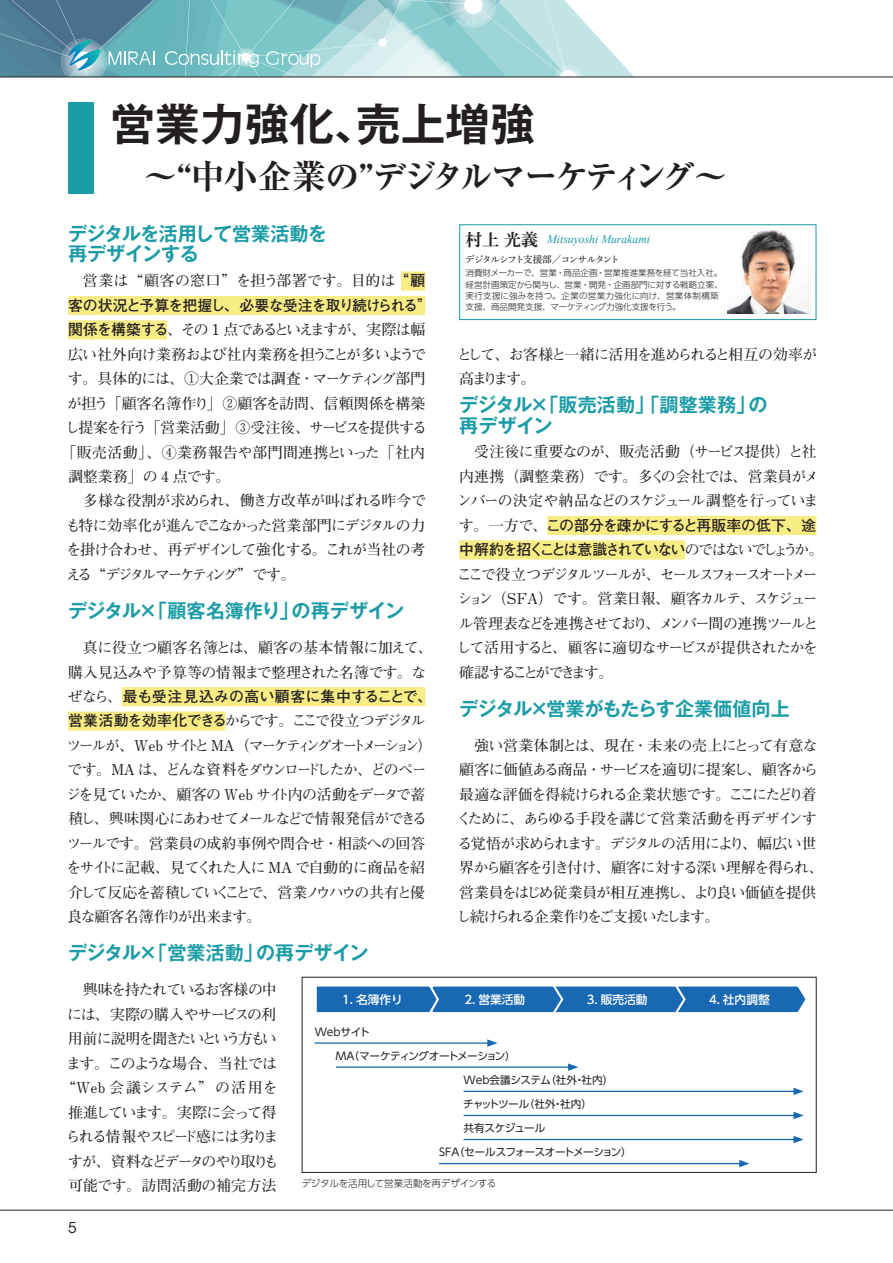
<style>
.page{position:relative;width:893px;height:1263px;background:#fff}
.page>*{position:absolute;margin:0;border:0;box-sizing:border-box;transform-origin:0 0}
.t1{font:700 44.7px "Gothic MB101 Pr 6 N De";color:#231f20}
.t2{font:700 expanded 34.05px "Ryumin Pr 6 N";letter-spacing:-.105em;color:#231f20}
.t3{font:700 19.2px/20.2px "Gothic MB101 Pr 6 N De";letter-spacing:-.01em;color:#1c9ca6}
.t4{font:700 19.2px/20.2px "Gothic MB101 Pr 6 N De";letter-spacing:-.03em;color:#1c9ca6}
.t5{font:700 14.85px/24.5px "Futo Min A101 Pro";letter-spacing:-.06em;color:#231f20}
.t6{font:700 14.85px/24.5px "Futo Min A101 Pro";letter-spacing:-.09em;color:#231f20}
.t7{font:700 14.85px/24.5px "Futo Min A101 Pro";letter-spacing:-.095em;color:#231f20}
.t8{font:700 14.85px/24.5px "Futo Go B101 Pro";letter-spacing:-.08em;color:#231f20}
.t9{font:700 14.85px/24.5px "Futo Min A101 Pro";letter-spacing:-.015em;color:#231f20}
.t10{font:700 14.85px "Futo Go B101 Pro";letter-spacing:-.06em;color:#231f20}
.t11{font:700 14.85px "Futo Min A101 Pro";letter-spacing:-.13em;color:#231f20}
.t12{font:700 14.85px "Futo Min A101 Pro";color:#231f20}
.t13{font:700 14.85px "Futo Min A101 Pro";letter-spacing:.025em;color:#231f20}
.t14{font:700 14.85px "Futo Go B101 Pro";letter-spacing:.01em;color:#231f20}
.t15{font:700 14.85px "Futo Min A101 Pro";letter-spacing:-.035em;color:#231f20}
.t16{font:700 14.85px "Futo Min A101 Pro";letter-spacing:.01em;color:#231f20}
.t17{font:700 14.85px "Futo Min A101 Pro";letter-spacing:-.185em;color:#231f20}
.t18{font:14.85px "ITC Avant Garde Std";color:#231f20}
.t19{font:500 11.7px "UD Shin Go Pro";color:#fff}
.t20{font:italic 11.7px "Times New Roman";color:#1c9ca6}
.t21{font:10.65px "UD Shin Go Pro";letter-spacing:-.035em;color:#231f20}
.t22{font:10.65px "UD Shin Go Pro";letter-spacing:-.055em;color:#231f20}
.t23{font:10.65px "UD Shin Go Pro";color:#231f20}
.t24{font:10.65px "UD Shin Go Pro";letter-spacing:-.075em;color:#231f20}
.t25{font:300 9.6px "UD Shin Go Pro";letter-spacing:-.03em;color:#231f20}
.t26{font:9.6px "Shuei Min Pro M";letter-spacing:-.13em;color:#231f20}
.t27{font:300 8.55px/11.1px "UD Shin Go Pro";color:#231f20}
.s1{font-family:"Shuei Min Pro B";font-style:normal;font-size:16.95px;color:#231f20}
.s2{font-family:"Futo Go B101 Pro"}
.s3{font-family:"Ryumin Pro";font-weight:400}
.s4{font-family:"Futo Min A101 Pro"}
</style>
<div class="page">
<hr style="left:0;top:77px;width:893px;height:1px;background:#231f20">
<hr style="left:0;top:1210px;width:893px;height:1px;background:#231f20">
<svg style="left:0;top:0;width:753px;height:77px"></svg>
<div style="left:401px;top:271px;width:24px;height:20px;background:#f8ec84"></div>
<div style="left:68px;top:296px;width:357px;height:19px;background:#f8ec84"></div>
<div style="left:68px;top:320px;width:99px;height:19px;background:#f8ec84"></div>
<div style="left:122px;top:687px;width:303px;height:19px;background:#f8ec84"></div>
<div style="left:68px;top:711px;width:158px;height:20px;background:#f8ec84"></div>
<div style="left:547px;top:516px;width:269px;height:19px;background:#f8ec84"></div>
<div style="left:459px;top:540px;width:226px;height:19px;background:#f8ec84"></div>
<div style="left:459px;top:224px;width:357px;height:96px;background:#fff;border:1px solid #1c9ca6"></div>
<img style="left:727px;top:231px;width:83px;height:83px">
<div style="left:302px;top:977px;width:514px;height:195px;border:1px solid #231f20"></div>
<svg style="left:316px;top:986px;width:490px;height:27px;background:#2a74b9"></svg>
<hr style="left:315px;top:1042px;width:175px;height:2px;background:#1868b4">
<svg style="left:487px;top:1039px;width:10px;height:8px"></svg>
<hr style="left:336px;top:1066px;width:234px;height:2px;background:#1868b4">
<svg style="left:568px;top:1063px;width:10px;height:8px"></svg>
<hr style="left:463px;top:1091px;width:333px;height:1px;background:#1868b4">
<svg style="left:793px;top:1088px;width:11px;height:7px"></svg>
<hr style="left:463px;top:1115px;width:333px;height:1px;background:#1868b4">
<svg style="left:793px;top:1112px;width:11px;height:7px"></svg>
<hr style="left:463px;top:1139px;width:333px;height:1px;background:#1868b4">
<svg style="left:793px;top:1136px;width:11px;height:7px"></svg>
<hr style="left:439px;top:1163px;width:303px;height:1px;background:#1868b4">
<svg style="left:739px;top:1160px;width:10px;height:7px"></svg>
<div style="left:68px;top:102px;width:26px;height:91px;background:#1c9ca6"></div>
<h1 class="t1" style="left:111px;top:87px;width:426px">営業力強化､売上増強</h1>
<h2 class="t2" style="left:111px;top:150px;width:618px">　〜“中小企業の”デジタルマーケティング〜</h2>
<p class="t20" style="left:466px;top:231px;width:186px"><span class="s1">村上 光義</span> Mitsuyoshi Murakami</p>
<p class="t26" style="left:465px;top:252px;width:156px">デジタルシフト支援部／コンサルタント</p>
<p class="t27" style="left:466px;top:267px;width:259px">消費財メーカーで、営業・商品企画・営業推進業務を経て当社入社。経営計画策定から関与し、営業・開発・企画部門に対する戦略立案、実行支援に強みを持つ。企業の営業力強化に向け、営業体制構築支援、商品開発支援、マーケティング力強化支援を行う。</p>
<p class="t4" style="left:68px;top:223px;width:260px">デジタルを活用して営業活動を再デザインする</p>
<p class="t16" style="left:83px;top:269px;width:344px">営業は“顧客の窓口”を担う部署です。目的は <span class="s2">“顧</span></p>
<p class="t10" style="left:68px;top:293px;width:366px">客の状況と予算を把握し、必要な受注を取り続けられる”</p>
<p class="t11" style="left:68px;top:318px;width:359px"><span class="s2">関係を構築する</span>、その 1 点であるといえますが、実際は幅</p>
<p class="t5" style="left:68px;top:340px;width:359px">広い社外向け業務および社内業務を担うことが多いようで</p>
<p class="t5" style="left:68px;top:364px;width:359px">す。具体的には、①大企業では調査・マーケティング部門</p>
<p class="t12" style="left:67px;top:391px;width:360px">が担う「顧客名簿作り」②顧客を訪問、信頼関係を構築</p>
<p class="t7" style="left:65px;top:413px;width:363px">し提案を行う「営業活動」③受注後、サービスを提供する</p>
<p class="t13" style="left:62px;top:440px;width:365px">「販売活動」、<span class="s3">④</span>業務報告や部門間連携といった「社内</p>
<p class="t5" style="left:68px;top:462px;width:164px">調整業務」の 4 点です。</p>
<p class="t15" style="left:83px;top:489px;width:345px">多様な役割が求められ、働き方改革が叫ばれる昨今で</p>
<p class="t5" style="left:66px;top:511px;width:361px">も特に効率化が進んでこなかった営業部門にデジタルの力</p>
<p class="t5" style="left:66px;top:536px;width:360px">を掛け合わせ、再デザインして強化する。これが当社の考</p>
<p class="t17" style="left:66px;top:563px;width:231px">える“デジタルマーケティング”です。</p>
<p class="t3" style="left:68px;top:600px;width:338px">デジタル×「顧客名簿作り」の再デザイン</p>
<p class="t9" style="left:68px;top:633px;width:366px;text-indent:15px">真に役立つ顧客名簿とは、顧客の基本情報に加えて、購入見込みや予算等の情報まで整理された名簿です。な</p>
<p class="t14" style="left:68px;top:684px;width:366px"><span class="s4">ぜなら、</span>最も受注見込みの高い顧客に集中することで、</p>
<p class="t6" style="left:66px;top:707px;width:368px"><span class="s2">営業活動を効率化できる</span>からです。ここで役立つデジタルツールが、Web サイトと MA（マーケティングオートメーション）です。MA は、どんな資料をダウンロードしたか、どのページを見ていたか、顧客の Web サイト内の活動をデータで蓄積し、興味関心にあわせてメールなどで情報発信ができるツールです。営業員の成約事例や問合せ・相談への回答をサイトに記載、見てくれた人に MA で自動的に商品を紹介して反応を蓄積していくことで、営業ノウハウの共有と優良な顧客名簿作りが出来ます。</p>
<p class="t3" style="left:68px;top:942px;width:302px">デジタル×「営業活動」の再デザイン</p>
<p class="t5" style="left:61px;top:976px;width:219px;text-align:right">興味を持たれているお客様の中<br>には、実際の購入やサービスの利用前に説明を聞きたいという方もいます。このような場合、当社では“Web 会議システム”の活用を推進しています。実際に会って得られる情報やスピード感には劣りますが、資料などデータのやり取りも可能です。訪問活動の補完方法</p>
<p class="t7" style="left:457px;top:340px;width:362px">として、お客様と一緒に活用を進められると相互の効率が高まります。</p>
<p class="t3" style="left:459px;top:394px;width:310px">デジタル×「販売活動」「調整業務」の再デザイン</p>
<p class="t5" style="left:457px;top:438px;width:363px;text-indent:17px">受注後に重要なのが、販売活動（サービス提供）と社内連携（調整業務）です。多くの会社では、営業員がメンバーの決定や納品などのスケジュール調整を行っていま</p>
<p class="t8" style="left:459px;top:511px;width:366px"><span class="s4">す。一方で、</span>この部分を疎かにすると再販率の低下、途中解約を招くことは意識されていない<span class="s4">のではないでしょうか。</span></p>
<p class="t5" style="left:456px;top:560px;width:364px;text-align:justify">ここで役立つデジタルツールが、セールスフォースオートメーション（SFA）です。営業日報、顧客カルテ、スケジュール管理表などを連携させており、メンバー間の連携ツールとして活用すると、<span class="s3">顧客に</span>適切なサービスが提供されたかを確認することができます。</p>
<p class="t3" style="left:459px;top:698px;width:332px">デジタル×営業がもたらす企業価値向上</p>
<p class="t5" style="left:456px;top:731px;width:369px;text-indent:18px">強い営業体制とは、現在・未来の売上にとって有意な顧客に価値ある商品・サービスを適切に提案し、顧客から最適な評価を得続けられる企業状態です。ここにたどり着くために、あらゆる手段を講じて営業活動を再デザインする覚悟が求められます。デジタルの活用により、幅広い世界から顧客を引き付け、顧客に対する深い理解を得られ、営業員をはじめ従業員が相互連携し、より良い価値を提供し続けられる企業作りをご支援いたします。</p>
<p class="t19" style="left:342px;top:990px;width:62px">1. 名簿作り</p>
<p class="t19" style="left:464px;top:990px;width:62px">2. 営業活動</p>
<p class="t19" style="left:587px;top:990px;width:62px">3. 販売活動</p>
<p class="t19" style="left:709px;top:990px;width:62px">4. 社内調整</p>
<p class="t21" style="left:315px;top:1023px;width:57px">Webサイト</p>
<p class="t21" style="left:336px;top:1047px;width:181px">MA（マーケティングオートメーション）</p>
<p class="t23" style="left:463px;top:1071px;width:151px">Web会議システム（社外・社内）</p>
<p class="t24" style="left:463px;top:1096px;width:130px">チャットツール（社外・社内）</p>
<p class="t21" style="left:463px;top:1120px;width:83px">共有スケジュール</p>
<p class="t22" style="left:439px;top:1144px;width:194px">SFA（セールスフォースオートメーション）</p>
<p class="t25" style="left:302px;top:1176px;width:196px">デジタルを活用して営業活動を再デザインする</p>
<p class="t18" style="left:68px;top:1218px;width:10px">5</p>
</div>
